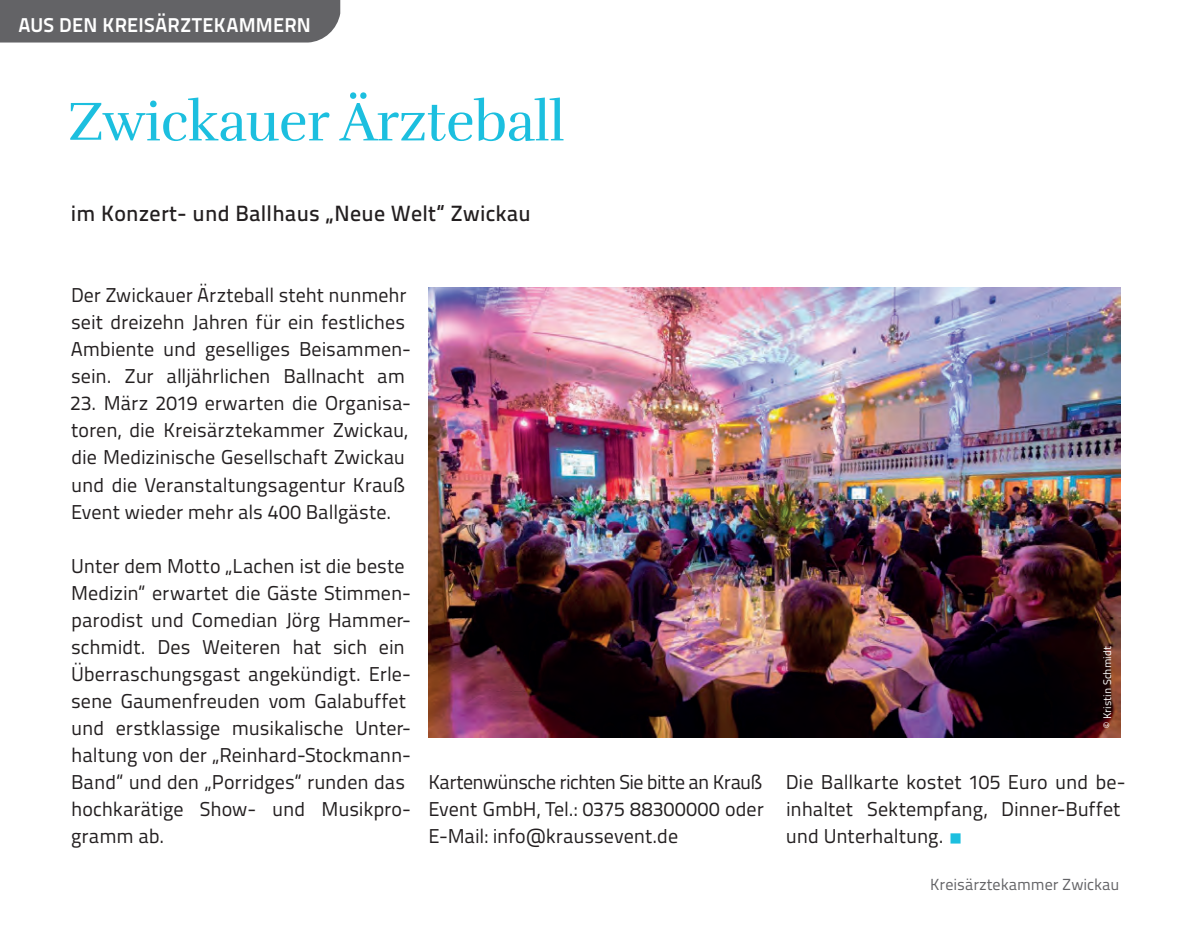
<style>
.page{position:relative;width:1191px;height:947px;background:#fff}
.page>*{position:absolute;margin:0;border:0;box-sizing:border-box;transform-origin:0 0}
.t1{font:56px "Rufina";letter-spacing:-.01em;color:#1cbfdf}
.t2{font:500 22px "Titillium Text";letter-spacing:.01em;color:#231f20}
.t3{font:20px/27px "Titillium Text";color:#231f20}
.t4{font:700 20px "Titillium Text";letter-spacing:.01em;color:#fff}
.t5{font:16px "Titillium Text";color:#636366}
.t6{font:11px "Titillium Text";color:#fff}
.s1{color:#1cbfdf}
</style>
<div class="page">
<div style="left:0;top:0;width:340px;height:43px;background:#636366"></div>
<img style="left:428px;top:288px;width:692px;height:449px">
<p class="t4" style="left:18px;top:9px;width:294px">AUS DEN KREISÄRZTEKAMMERN</p>
<h1 class="t1" style="left:68px;top:88px;width:498px">Zwickauer Ärzteball</h1>
<p class="t2" style="left:71px;top:197px;width:461px">im Konzert- und Ballhaus „Neue Welt“ Zwickau</p>
<p class="t3" style="left:71px;top:281px;width:342px">Der Zwickauer Ärzteball steht nunmehr seit dreizehn Jahren für ein festliches Ambiente und geselliges Beisammen&shy;sein. Zur alljährlichen Ballnacht am</p>
<p class="t3" style="left:70px;top:389px;width:342px">23. März 2019 erwarten die Organisa&shy;toren, die Kreisärztekammer Zwickau, die Medizinische Gesellschaft Zwickau und die Veranstaltungsagentur Krauß Event wieder mehr als 400 Ballgäste.</p>
<p class="t3" style="left:71px;top:551px;width:341px">Unter dem Motto „Lachen ist die beste Medizin“ erwartet die Gäste Stimmen&shy;parodist und Comedian Jörg Hammer&shy;schmidt. Des Weiteren hat sich ein Überraschungsgast angekündigt. Erle&shy;sene Gaumenfreuden vom Galabuffet und erstklassige musikalische Unter&shy;haltung von der „Reinhard-Stockmann-Band“ und den „Porridges“ runden das hochkarätige Show- und Musikpro&shy;gramm ab.</p>
<p class="t6" style="left:1099px;top:727px;width:83px;rotate:-90deg">© Kristin Schmidt</p>
<p class="t3" style="left:428px;top:767px;width:337px;text-align:justify">Kartenwünsche richten Sie bitte an Krauß Event GmbH, Tel. : 0375 88300000 oder E-Mail: info@kraussevent.de</p>
<p class="t3" style="left:785px;top:767px;width:336px;text-align:justify">Die Ballkarte kostet 105 Euro und be-- inhaltet Sektempfang, Dinner-Buffet und Unterhaltung. <span class="s1">○</span></p>
<p class="t5" style="left:930px;top:872px;width:191px">Kreisärztekammer Zwickau</p>
</div>
